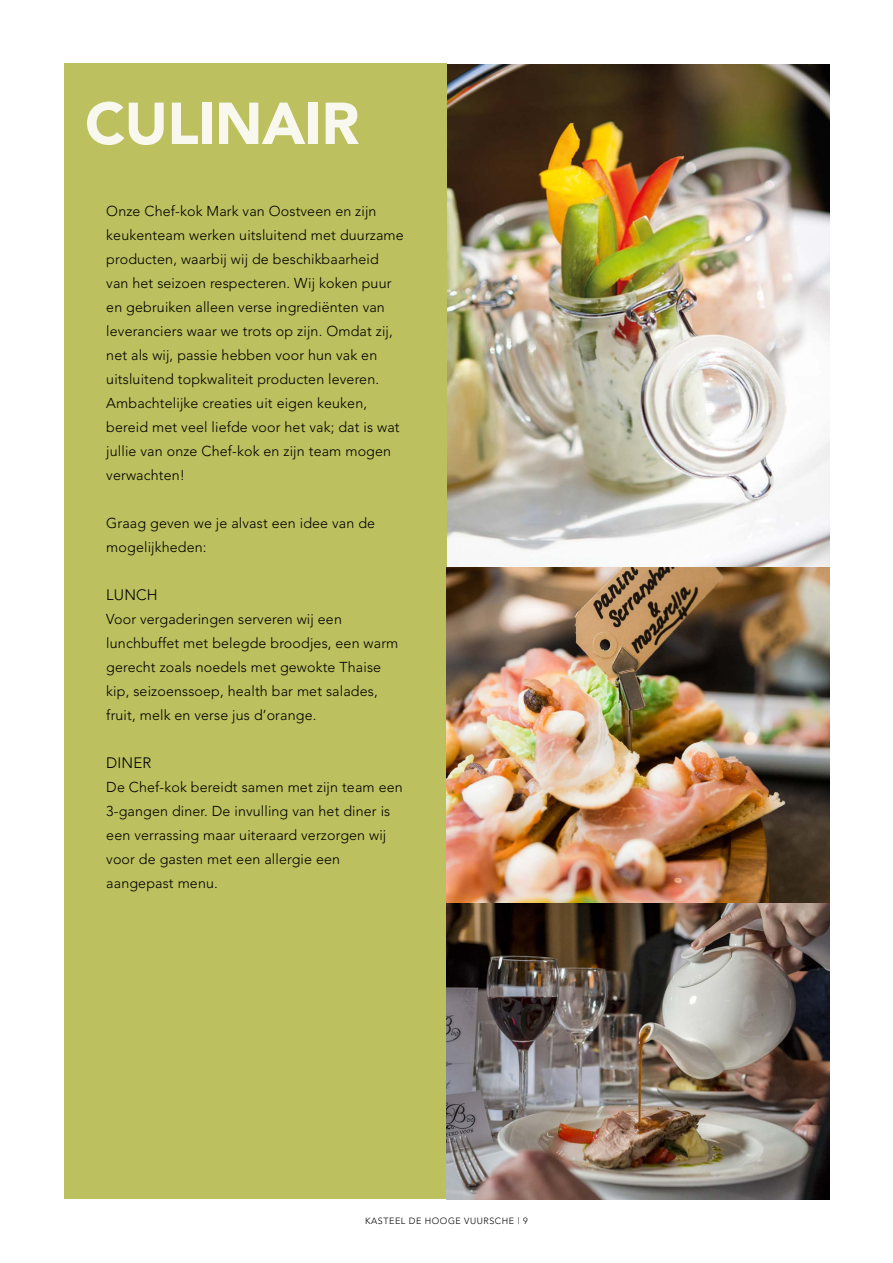
<style>
.page{position:relative;width:893px;height:1263px;background:#fff}
.page>*{position:absolute;margin:0;border:0;box-sizing:border-box;transform-origin:0 0}
.t1{font:900 58.5px "Avenir";letter-spacing:-.01em;color:#fff}
.t2{font:300 15px "Avenir";letter-spacing:.01em;color:#000}
.t3{font:300 14.25px/24px "Avenir";letter-spacing:.01em;color:#000}
.t4{font:300 9px "Avenir";letter-spacing:.06em;color:#000}
</style>
<div class="page">
<img style="left:446px;top:64px;width:383px;height:1135px">
<div style="left:64px;top:64px;width:382px;height:1135px;background:#bcc05e"></div>
<h1 class="t1" style="left:85px;top:88px;width:276px">CULINAIR</h1>
<p class="t3" style="left:106px;top:199px;width:299px">Onze Chef-kok Mark van Oostveen en zijn keukenteam werken uitsluitend met duurzame producten, waarbij wij de beschikbaarheid van het seizoen respecteren. Wij koken puur en gebruiken alleen verse ingrediënten van leveranciers waar we trots op zijn. Omdat zij, net als wij, passie hebben voor hun vak en uitsluitend topkwaliteit producten leveren.<br>Ambachtelijke creaties uit eigen keuken, bereid met veel liefde voor het vak; dat is wat jullie van onze Chef-kok en zijn team mogen verwachten!</p>
<p class="t3" style="left:106px;top:511px;width:270px">Graag geven we je alvast een idee van de mogelijkheden:</p>
<p class="t2" style="left:106px;top:586px;width:53px">LUNCH</p>
<p class="t3" style="left:106px;top:607px;width:294px">Voor vergaderingen serveren wij een lunchbuffet met belegde broodjes, een warm gerecht zoals noedels met gewokte Thaise kip, seizoenssoep, health bar met salades, fruit, melk en verse jus d’orange.</p>
<p class="t2" style="left:106px;top:754px;width:47px">DINER</p>
<p class="t3" style="left:106px;top:775px;width:298px">De Chef-kok bereidt samen met zijn team een 3-gangen diner. De invulling van het diner is een verrassing maar uiteraard verzorgen wij voor de gasten met een allergie een aangepast menu.</p>
<p class="t4" style="left:365px;top:1216px;width:164px">KASTEEL DE HOOGE VUURSCHE | 9</p>
</div>
